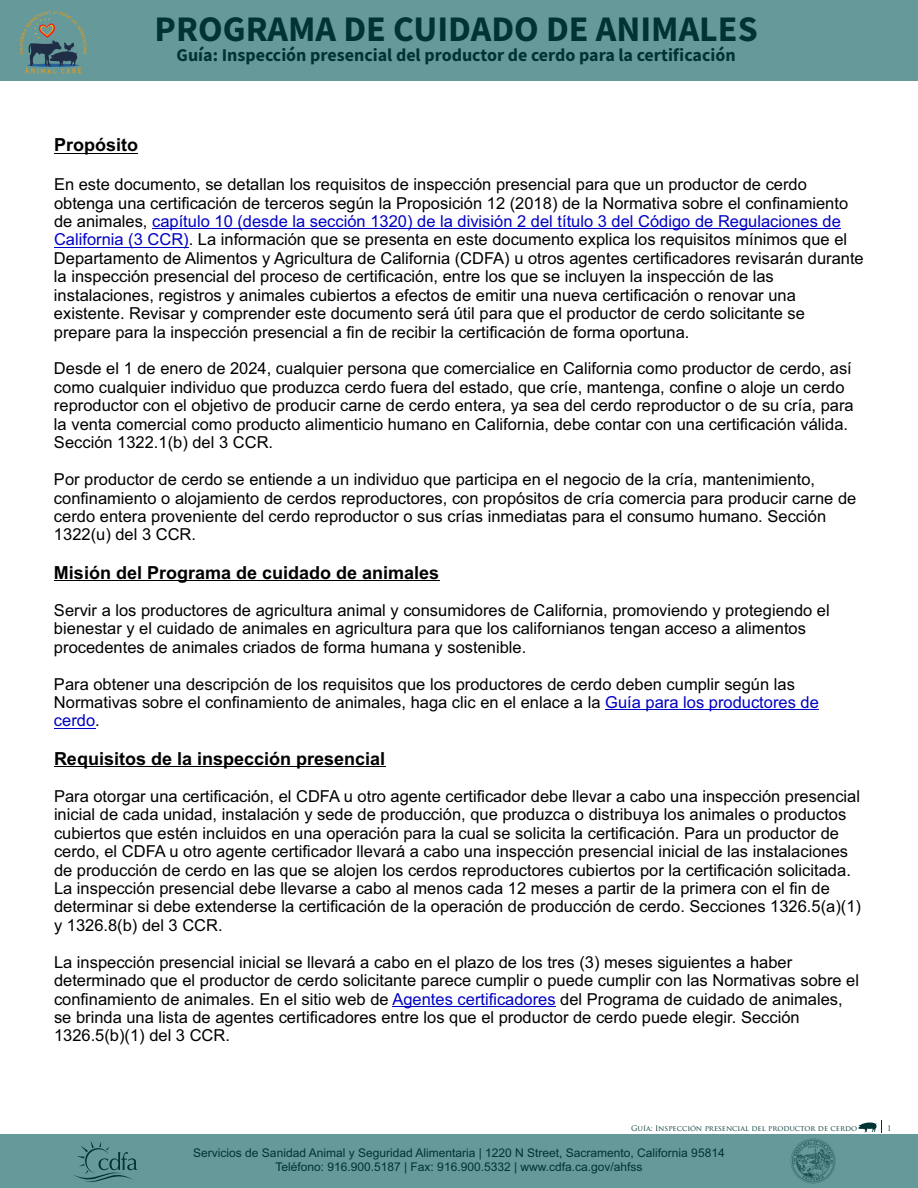
<style>
.page{position:relative;width:918px;height:1188px;background:#fff}
.page>*{position:absolute;margin:0;border:0;box-sizing:border-box;transform-origin:0 0}
.t1{font:700 36px "Source Sans Pro";color:#033}
.t2{font:700 18px "Arial";color:#000}
.t3{font:700 18px "Source Sans Pro";color:#033}
.t4{font:16.5px/18.5px "Arial";color:#000}
.t5{font:12px "Arial";color:#033}
.t6{font:7.5px "Trajan Pro";color:#033}
.s1{color:#0000c4}
</style>
<div class="page">
<hr style="left:54px;top:153px;width:84px;height:1px;background:#000">
<hr style="left:152px;top:229px;width:689px;height:1px;background:#0000c4">
<hr style="left:54px;top:247px;width:135px;height:1px;background:#0000c4">
<hr style="left:54px;top:580px;width:385px;height:1px;background:#000">
<hr style="left:605px;top:709px;width:214px;height:1px;background:#0000c4">
<hr style="left:54px;top:728px;width:41px;height:1px;background:#0000c4">
<hr style="left:54px;top:766px;width:331px;height:1px;background:#000">
<hr style="left:392px;top:1006px;width:164px;height:1px;background:#0000c4">
<div style="left:0;top:1134px;width:918px;height:54px;background:#699"></div>
<svg style="left:74px;top:1141px;width:63px;height:41px"></svg>
<svg style="left:791px;top:1139px;width:45px;height:44px"></svg>
<div style="left:0;top:0;width:918px;height:81px;background:#699"></div>
<svg style="left:20px;top:11px;width:67px;height:63px"></svg>
<svg style="left:858px;top:1120px;width:24px;height:13px"></svg>
<p class="t1" style="left:155px;top:14px;width:605px">PROGRAMA DE CUIDADO DE ANIMALES</p>
<p class="t3" style="left:177px;top:47px;width:561px">Guía: Inspección presencial del productor de cerdo para la certificación</p>
<h1 class="t2" style="left:54px;top:138px;width:86px">Propósito</h1>
<p class="t4" style="left:54px;top:177px;width:811px">En este documento, se detallan los requisitos de inspección presencial para que un productor de cerdo obtenga una certificación de terceros según la Proposición 12 (2018) de la Normativa sobre el confinamiento de animales, <span class="s1">capítulo 10 (desde la sección 1320) de la división 2 del título 3 del Código de Regulaciones de California (3 CCR)</span>. La información que se presenta en este documento explica los requisitos mínimos que el Departamento de Alimentos y Agricultura de California (CDFA) u otros agentes certificadores revisarán durante la inspección presencial del proceso de certificación, entre los que se incluyen la inspección de las instalaciones, registros y animales cubiertos a efectos de emitir una nueva certificación o renovar una existente. Revisar y comprender este documento será útil para que el productor de cerdo solicitante se prepare para la inspección presencial a fin de recibir la certificación de forma oportuna.</p>
<p class="t4" style="left:54px;top:361px;width:801px">Desde el 1 de enero de 2024, cualquier persona que comercialice en California como productor de cerdo, así como cualquier individuo que produzca cerdo fuera del estado, que críe, mantenga, confine o aloje un cerdo reproductor con el objetivo de producir carne de cerdo entera, ya sea del cerdo reproductor o de su cría, para la venta comercial como producto alimenticio humano en California, debe contar con una certificación válida.<br>Sección 1322.1(b) del 3 CCR.</p>
<p class="t4" style="left:54px;top:472px;width:804px">Por productor de cerdo se entiende a un individuo que participa en el negocio de la cría, mantenimiento, confinamiento o alojamiento de cerdos reproductores, con propósitos de cría comercia para producir carne de cerdo entera proveniente del cerdo reproductor o sus crías inmediatas para el consumo humano. Sección 1322(u) del 3 CCR.</p>
<h1 class="t2" style="left:54px;top:566px;width:387px">Misión del Programa de cuidado de animales</h1>
<p class="t4" style="left:54px;top:602px;width:777px">Servir a los productores de agricultura animal y consumidores de California, promoviendo y protegiendo el bienestar y el cuidado de animales en agricultura para que los californianos tengan acceso a alimentos procedentes de animales criados de forma humana y sostenible.</p>
<p class="t4" style="left:54px;top:676px;width:766px">Para obtener una descripción de los requisitos que los productores de cerdo deben cumplir según las<br>Normativas sobre el confinamiento de animales, haga clic en el enlace a la <span class="s1">Guía para los productores de cerdo</span>.</p>
<h1 class="t2" style="left:54px;top:752px;width:333px">Requisitos de la inspección presencial</h1>
<p class="t4" style="left:54px;top:788px;width:809px">Para otorgar una certificación, el CDFA u otro agente certificador debe llevar a cabo una inspección presencial inicial de cada unidad, instalación y sede de producción, que produzca o distribuya los animales o productos cubiertos que estén incluidos en una operación para la cual se solicita la certificación. Para un productor de cerdo, el CDFA u otro agente certificador llevará a cabo una inspección presencial inicial de las instalaciones de producción de cerdo en las que se alojen los cerdos reproductores cubiertos por la certificación solicitada.<br>La inspección presencial debe llevarse a cabo al menos cada 12 meses a partir de la primera con el fin de determinar si debe extenderse la certificación de la operación de producción de cerdo. Secciones 1326.5(a)(1) y 1326.8(b) del 3 CCR.</p>
<p class="t4" style="left:54px;top:954px;width:807px">La inspección presencial inicial se llevará a cabo en el plazo de los tres (3) meses siguientes a haber determinado que el productor de cerdo solicitante parece cumplir o puede cumplir con las Normativas sobre el confinamiento de animales. En el sitio web de <span class="s1">Agentes certificadores</span> del Programa de cuidado de animales, se brinda una lista de agentes certificadores entre los que el productor de cerdo puede elegir. Sección 1326.5(b)(1) del 3 CCR.</p>
<p class="t6" style="left:631px;top:1125px;width:228px">Guía: Inspección presencial del productor de cerdo</p>
<p class="t5" style="left:193px;top:1149px;width:533px">Servicios de Sanidad Animal y Seguridad Alimentaria | 1220 N Street, Sacramento, California 95814</p>
<p class="t5" style="left:275px;top:1162px;width:369px">Teléfono: 916.900.5187 | Fax: 916.900.5332 | www.cdfa.ca.gov/ahfss</p>
<p class="t6" style="left:887px;top:1125px;width:6px">1</p>
</div>
